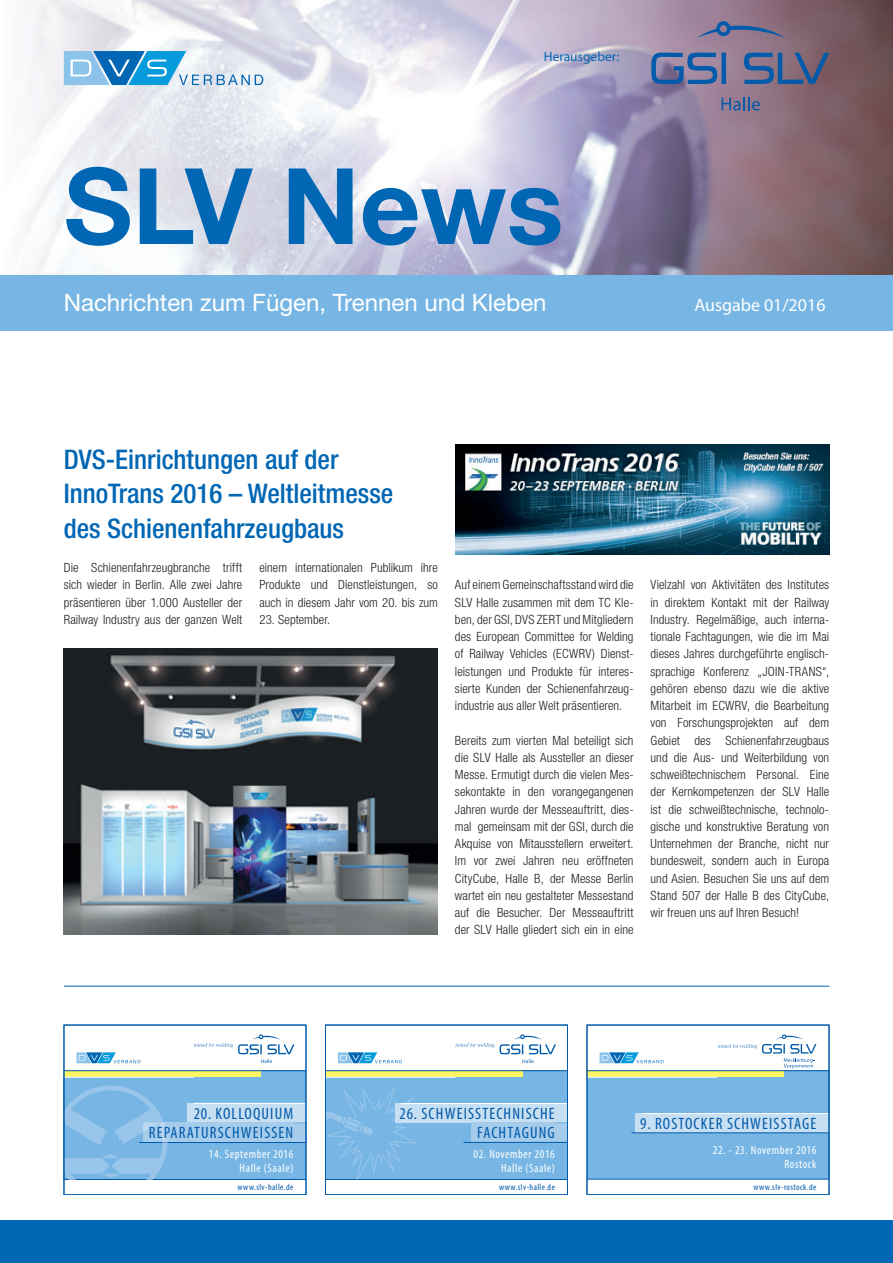
<style>
.page{position:relative;width:893px;height:1263px;background:#fff}
.page>*{position:absolute;margin:0;border:0;box-sizing:border-box;transform-origin:0 0}
.t1{font:700 105.75px "Helvetica Neue LT Std";color:#0166b3}
.t2{font:500 condensed 27px/34.5px "Helvetica Neue LT Std";color:#0166b3}
.t3{font:24px "Helvetica Neue LT Std";color:#fff}
.t4{font:18px "Myriad Pro";color:#fff}
.t5{font:condensed 16.5px/19.5px "Myriad Pro";letter-spacing:.07em;color:#015aaa;text-align:right}
.t6{font:13.5px "Myriad Pro";color:#0166b3}
.t7{font:300 condensed 12.75px/17.2px "Helvetica Neue LT Std";letter-spacing:.005em;color:#231f20;text-align:justify}
.t8{font:condensed 12px/14.4px "Myriad Pro";letter-spacing:.05em;color:#fff;text-align:right}
.t9{font:condensed 9px "Myriad Pro";letter-spacing:.05em;color:#015aaa}
</style>
<div class="page">
<div style="left:325px;top:1070px;width:243px;height:109px;background:#77b6e4"></div>
<hr style="left:325px;top:1179px;width:243px;height:1px;background:#015aaa">
<div style="left:395px;top:1103px;width:173px;height:19px;background:#c7dff2"></div>
<div style="left:471px;top:1122px;width:97px;height:20px;background:#a5cceb"></div>
<svg style="left:554px;top:1122px;width:12px;height:1px"></svg>
<hr style="left:463px;top:1142px;width:105px;height:1px;background:#015aaa">
<hr style="left:401px;top:1103px;width:167px;height:1px;background:#fff">
<svg style="left:327px;top:1086px;width:91px;height:94px"></svg>
<svg style="left:327px;top:1071px;width:196px;height:6px"></svg>
<hr style="left:325px;top:1070px;width:243px;height:1px;background:#015aaa">
<hr style="left:325px;top:1077px;width:130px;height:1px;background:#fff">
<div style="left:325px;top:1025px;width:243px;height:170px;border:1px solid #015aaa"></div>
<svg style="left:455px;top:1043px;width:39px;height:4px"></svg>
<svg style="left:500px;top:1034px;width:56px;height:29px"></svg>
<svg style="left:338px;top:1052px;width:64px;height:11px"></svg>
<div style="left:64px;top:1070px;width:242px;height:109px;background:#77b6e4"></div>
<hr style="left:64px;top:1179px;width:242px;height:1px;background:#015aaa">
<div style="left:188px;top:1103px;width:118px;height:19px;background:#c7dff2"></div>
<hr style="left:140px;top:1142px;width:166px;height:1px;background:#015aaa">
<div style="left:143px;top:1122px;width:163px;height:20px;background:#a5cceb"></div>
<hr style="left:194px;top:1103px;width:112px;height:1px;background:#fff">
<svg style="left:66px;top:1085px;width:101px;height:95px"></svg>
<svg style="left:66px;top:1071px;width:195px;height:6px"></svg>
<hr style="left:64px;top:1070px;width:242px;height:1px;background:#015aaa">
<hr style="left:64px;top:1077px;width:130px;height:1px;background:#fff">
<div style="left:64px;top:1025px;width:242px;height:170px;border:1px solid #015aaa"></div>
<svg style="left:194px;top:1034px;width:100px;height:29px"></svg>
<svg style="left:77px;top:1052px;width:63px;height:11px"></svg>
<div style="left:587px;top:1070px;width:242px;height:109px;background:#77b6e4"></div>
<hr style="left:587px;top:1179px;width:242px;height:1px;background:#015aaa">
<div style="left:635px;top:1113px;width:194px;height:20px;background:#c7dff2"></div>
<hr style="left:631px;top:1132px;width:198px;height:1px;background:#015aaa">
<hr style="left:642px;top:1113px;width:187px;height:1px;background:#fff">
<svg style="left:589px;top:1071px;width:195px;height:6px"></svg>
<hr style="left:587px;top:1070px;width:242px;height:1px;background:#015aaa">
<hr style="left:587px;top:1077px;width:130px;height:1px;background:#fff">
<div style="left:587px;top:1025px;width:242px;height:170px;border:1px solid #015aaa"></div>
<svg style="left:718px;top:1034px;width:98px;height:34px"></svg>
<svg style="left:600px;top:1052px;width:63px;height:11px"></svg>
<div style="left:0;top:1220px;width:893px;height:43px;background:#0166b3"></div>
<img style="left:26px;top:0;width:866px;height:275px">
<div style="left:0;top:275px;width:893px;height:56px;background:#77b6e4"></div>
<svg style="left:64px;top:51px;width:199px;height:34px;background:#86bee1"></svg>
<hr style="left:64px;top:986px;width:765px;height:1px;background:#0166b3">
<svg style="left:651px;top:53px;width:178px;height:31px;background:#5f6d96"></svg>
<svg style="left:697px;top:21px;width:88px;height:17px"></svg>
<svg style="left:722px;top:97px;width:38px;height:13px"></svg>
<img style="left:64px;top:648px;width:374px;height:286px">
<img style="left:455px;top:445px;width:374px;height:109px">
<p class="t6" style="left:544px;top:48px;width:77px">Herausgeber:</p>
<h1 class="t1" style="left:64px;top:141px;width:501px">SLV News</h1>
<h3 class="t3" style="left:64px;top:289px;width:484px">Nachrichten zum Fügen, Trennen und Kleben</h3>
<h3 class="t4" style="left:694px;top:294px;width:133px">Ausgabe 01/2016</h3>
<h2 class="t2" style="left:64px;top:441px;width:331px">DVS-Einrichtungen auf der<br>InnoTrans 2016 – Weltleitmesse des Schienenfahrzeugbaus</h2>
<p class="t7" style="left:64px;top:559px;width:180px">Die Schienenfahrzeugbranche trifft sich wieder in Berlin. Alle zwei Jahre präsentieren über 1.000 Austeller der Railway Industry aus der ganzen Welt</p>
<p class="t7" style="left:259px;top:559px;width:180px">einem internationalen Publikum ihre Produkte und Dienstleistungen, so auch in diesem Jahr vom 20. bis zum</p>
<p class="t7" style="left:259px;top:611px;width:72px">23. September.</p>
<p class="t7" style="left:455px;top:576px;width:180px">Auf einem Gemeinschaftsstand wird die SLV Halle zusammen mit dem TC Kle&shy;ben, der GSI, DVS ZERT und Mitgliedern des European Committee for Welding of Railway Vehicles (ECWRV) Dienst&shy;leistungen und Produkte für interes&shy;sierte Kunden der Schienenfahrzeug&shy;industrie aus aller Welt präsentieren.</p>
<p class="t7" style="left:455px;top:731px;width:180px">Bereits zum vierten Mal beteiligt sich die SLV Halle als Aussteller an dieser Messe. Ermutigt durch die vielen Mes&shy;sekontakte in den vorangegangenen Jahren wurde der Messeauftritt, dies&shy;mal gemeinsam mit der GSI, durch die Akquise von Mitausstellern erweitert.<br>Im vor zwei Jahren neu eröffneten CityCube, Halle B, der Messe Berlin wartet ein neu gestalteter Messestand auf die Besucher. Der Messeauftritt der SLV Halle gliedert sich ein in eine</p>
<p class="t7" style="left:651px;top:576px;width:180px">Vielzahl von Aktivitäten des Institutes in direktem Kontakt mit der Railway Industry. Regelmäßige, auch interna&shy;tionale Fachtagungen, wie die im Mai dieses Jahres durchgeführte englisch&shy;sprachige Konferenz „JOIN-TRANS“, gehören ebenso dazu wie die aktive Mitarbeit im ECWRV, die Bearbeitung von Forschungsprojekten auf dem Gebiet des Schienenfahrzeugbaus und die Aus- und Weiterbildung von schweißtechnischem Personal. Eine der Kernkompetenzen der SLV Halle ist die schweißtechnische, technolo&shy;gische und konstruktive Beratung von Unternehmen der Branche, nicht nur bundesweit, sondern auch in Europa und Asien. Besuchen Sie uns auf dem Stand 507 der Halle B des CityCube, wir freuen uns auf Ihren Besuch!</p>
<p class="t5" style="left:149px;top:1103px;width:146px">20. KOLLOQUIUM<br>REPARATURSCHWEISSEN</p>
<p class="t8" style="left:209px;top:1147px;width:86px">14. September 2016<br>Halle (Saale)</p>
<p class="t9" style="left:238px;top:1181px;width:57px">www.slv-halle.de</p>
<p class="t5" style="left:400px;top:1103px;width:157px">26. SCHWEISSTECHNISCHE<br>FACHTAGUNG</p>
<p class="t8" style="left:473px;top:1147px;width:83px">02. November 2016<br>Halle (Saale)</p>
<p class="t9" style="left:499px;top:1181px;width:57px">www.slv-halle.de</p>
<p class="t5" style="left:640px;top:1114px;width:178px">9. ROSTOCKER SCHWEISSTAGE</p>
<p class="t8" style="left:713px;top:1142px;width:105px">22. - 23. November 2016<br>Rostock</p>
<p class="t9" style="left:753px;top:1181px;width:64px">www.slv-rostock.de</p>
</div>
